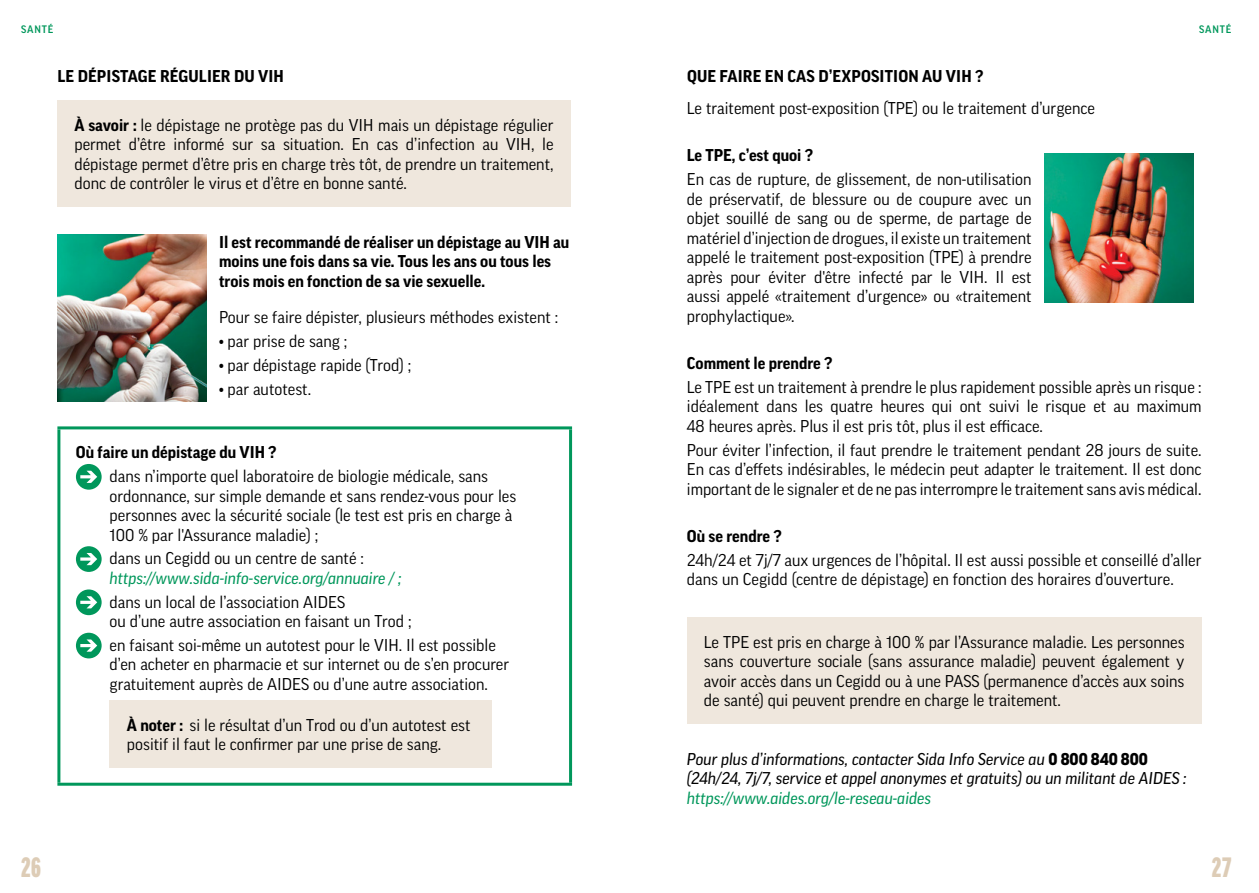
<style>
.page{position:relative;width:1259px;height:893px;background:#fff}
.page>*{position:absolute;margin:0;border:0;box-sizing:border-box;transform-origin:0 0}
.t1{font:900 extra-condensed 27px "Good Pro";color:#ddccb6}
.t2{font:16.5px/19.5px "Good Pro";color:#000;text-align:justify}
.t3{font:700 16.5px/19.5px "Good Pro";color:#000}
.t4{font:italic 16.5px/19.5px "Good Pro News";color:#000}
.t5{font:italic 16.5px "Good Pro News";color:#00975b}
.t6{font:500 10.5px "Good Pro";letter-spacing:.075em;color:#00975b}
.s1{font-weight:700}
.s2{font-family:"Good Pro";font-weight:900;font-style:normal}
</style>
<div class="page">
<div style="left:57px;top:100px;width:513px;height:106px;background:#efe7dd"></div>
<hr style="left:57px;top:426px;width:515px;height:3px;background:#00975b">
<hr style="left:57px;top:429px;width:3px;height:354px;background:#00975b">
<hr style="left:569px;top:429px;width:3px;height:354px;background:#00975b">
<hr style="left:57px;top:783px;width:515px;height:3px;background:#00975b">
<svg style="left:76px;top:464px;width:26px;height:26px"></svg>
<svg style="left:76px;top:546px;width:26px;height:26px"></svg>
<svg style="left:76px;top:589px;width:26px;height:26px"></svg>
<svg style="left:76px;top:633px;width:26px;height:25px"></svg>
<div style="left:110px;top:700px;width:382px;height:67px;background:#efe7dd"></div>
<div style="left:687px;top:617px;width:514px;height:106px;background:#efe7dd"></div>
<img style="left:1044px;top:154px;width:149px;height:149px">
<img style="left:57px;top:235px;width:149px;height:167px">
<p class="t6" style="left:21px;top:23px;width:34px">SANTÉ</p>
<p class="t6" style="left:1199px;top:23px;width:34px">SANTÉ</p>
<p class="t3" style="left:57px;top:66px;width:228px">LE DÉPISTAGE RÉGULIER DU VIH</p>
<p class="t2" style="left:74px;top:115px;width:481px"><span class="s1">À savoir :</span> le dépistage ne protège pas du VIH mais un dépistage régulier permet d’être informé sur sa situation. En cas d’infection au VIH, le dépistage permet d’être pris en charge très tôt, de prendre un traitement, donc de contrôler le virus et d’être en bonne santé.</p>
<p class="t3" style="left:219px;top:232px;width:352px">Il est recommandé de réaliser un dépistage au VIH au moins une fois dans sa vie. Tous les ans ou tous les trois mois en fonction de sa vie sexuelle.</p>
<p class="t2" style="left:219px;top:308px;width:341px">Pour se faire dépister, plusieurs méthodes existent :</p>
<p class="t2" style="left:219px;top:331px;width:130px">• par prise de sang ;</p>
<p class="t2" style="left:219px;top:355px;width:194px">• par dépistage rapide (Trod) ;</p>
<p class="t2" style="left:219px;top:379px;width:94px">• par autotest.</p>
<p class="t3" style="left:76px;top:443px;width:202px">Où faire un dépistage du VIH ?</p>
<p class="t2" style="left:110px;top:466px;width:408px;text-align:left">dans n’importe quel laboratoire de biologie médicale, sans ordonnance, sur simple demande et sans rendez-vous pour les personnes avec la sécurité sociale (le test est pris en charge à 100 % par l'Assurance maladie) ;</p>
<p class="t2" style="left:110px;top:549px;width:256px">dans un Cegidd ou un centre de santé :</p>
<p class="t5" style="left:110px;top:569px;width:293px">https://www.sida-info-service.org/annuaire / ;</p>
<p class="t2" style="left:110px;top:592px;width:303px">dans un local de l’association AIDES<br>ou d’une autre association en faisant un Trod ;</p>
<p class="t2" style="left:110px;top:635px;width:401px;text-align:left">en faisant soi-même un autotest pour le VIH. Il est possible d’en acheter en pharmacie et sur internet ou de s’en procurer gratuitement auprès de AIDES ou d’une autre association.</p>
<p class="t2" style="left:127px;top:715px;width:345px"><span class="s1">À noter :</span> si le résultat d’un Trod ou d’un autotest est positif il faut le confirmer par une prise de sang.</p>
<p class="t3" style="left:687px;top:66px;width:298px">QUE FAIRE EN CAS D’EXPOSITION AU VIH ?</p>
<p class="t2" style="left:687px;top:98px;width:409px">Le traitement post-exposition (TPE) ou le traitement d’urgence</p>
<p class="t3" style="left:687px;top:146px;width:128px">Le TPE, c’est quoi ?</p>
<p class="t2" style="left:687px;top:169px;width:346px">En cas de rupture, de glissement, de non-utilisation de préservatif, de blessure ou de coupure avec un objet souillé de sang ou de sperme, de partage de matériel d’injection de drogues, il existe un traitement appelé le traitement post-exposition (TPE) à prendre après pour éviter d'être infecté par le VIH. Il est aussi appelé «traitement d’urgence» ou «traitement prophylactique».</p>
<p class="t3" style="left:687px;top:353px;width:147px">Comment le prendre ?</p>
<p class="t2" style="left:687px;top:377px;width:516px">Le TPE est un traitement à prendre le plus rapidement possible après un risque : idéalement dans les quatre heures qui ont suivi le risque et au maximum 48 heures après. Plus il est pris tôt, plus il est efficace.</p>
<p class="t2" style="left:687px;top:440px;width:516px">Pour éviter l’infection, il faut prendre le traitement pendant 28 jours de suite.<br>En cas d’effets indésirables, le médecin peut adapter le traitement. Il est donc important de le signaler et de ne pas interrompre le traitement sans avis médical.</p>
<p class="t3" style="left:687px;top:526px;width:96px">Où se rendre ?</p>
<p class="t2" style="left:687px;top:550px;width:516px">24h/24 et 7j/7 aux urgences de l’hôpital. Il est aussi possible et conseillé d’aller dans un Cegidd (centre de dépistage) en fonction des horaires d’ouverture.</p>
<p class="t2" style="left:704px;top:632px;width:482px">Le TPE est pris en charge à 100 % par l’Assurance maladie. Les personnes sans couverture sociale (sans assurance maladie) peuvent également y avoir accès dans un Cegidd ou à une PASS (permanence d’accès aux soins de santé) qui peuvent prendre en charge le traitement.</p>
<p class="t4" style="left:687px;top:749px;width:501px">Pour plus d’informations, contacter Sida Info Service au <span class="s2">0 800 840 800 </span>(24h/24, 7j/7, service et appel anonymes et gratuits) ou un militant de AIDES :</p>
<p class="t5" style="left:687px;top:788px;width:246px">https://www.aides.org/le-reseau-aides</p>
<h1 class="t1" style="left:21px;top:852px;width:21px">26</h1>
<h1 class="t1" style="left:1212px;top:852px;width:21px">27</h1>
</div>
